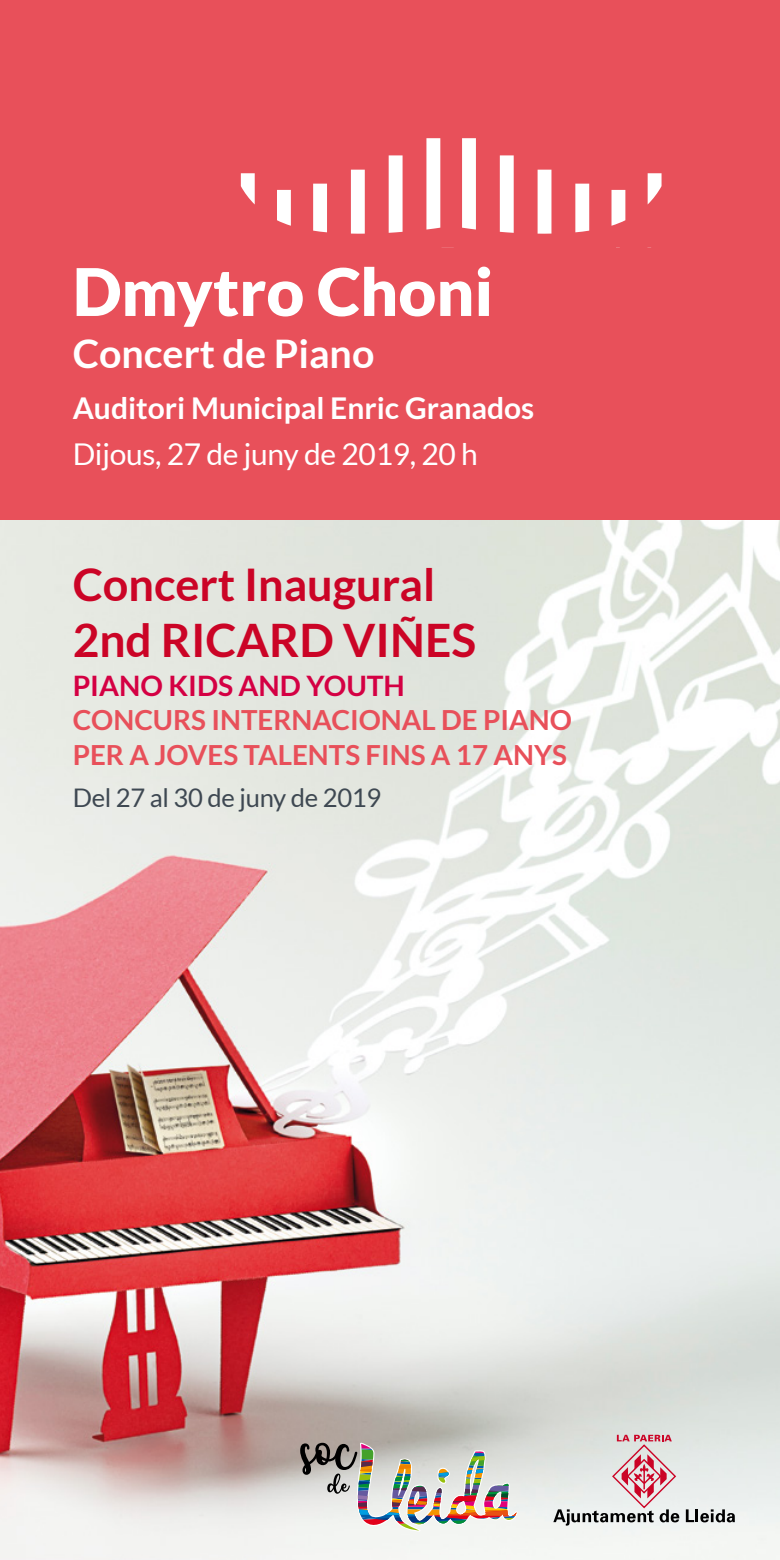
<style>
.page{position:relative;width:780px;height:1560px;background:#fff}
.page>*{position:absolute;margin:0;border:0;box-sizing:border-box;transform-origin:0 0}
.t1{font:900 65.5px "Lato";color:#fff}
.t2{font:700 46px "Lato";color:#cb0426}
.t3{font:700 45px "Lato";color:#cb0426}
.t4{font:700 39.5px "Lato";color:#fff}
.t5{font:700 30px "Lato";color:#fff}
.t6{font:30px "Lato";letter-spacing:-.01em;color:#fff}
.t7{font:700 28.25px "Lato";color:#d40043}
.t8{font:700 27.75px "Lato";color:#e8505a}
.t9{font:25.5px "Lato";letter-spacing:-.01em;color:#3e4852}
</style>
<div class="page">
<div style="left:0;top:0;width:780px;height:527px;background:#e8505a"></div>
<img style="left:0;top:520px;width:780px;height:1039px">
<svg style="left:241px;top:173px;width:14px;height:31px"></svg>
<svg style="left:277px;top:190px;width:14px;height:36px"></svg>
<svg style="left:313px;top:184px;width:14px;height:48px"></svg>
<svg style="left:351px;top:170px;width:14px;height:64px"></svg>
<svg style="left:388px;top:155px;width:14px;height:78px"></svg>
<svg style="left:426px;top:138px;width:14px;height:91px"></svg>
<svg style="left:647px;top:173px;width:14px;height:31px"></svg>
<svg style="left:611px;top:190px;width:14px;height:36px"></svg>
<svg style="left:575px;top:184px;width:14px;height:48px"></svg>
<svg style="left:537px;top:170px;width:14px;height:64px"></svg>
<svg style="left:500px;top:155px;width:13px;height:78px"></svg>
<svg style="left:462px;top:138px;width:14px;height:91px"></svg>
<img style="left:300px;top:1442px;width:217px;height:89px">
<svg style="left:553px;top:1434px;width:126px;height:91px;background:#d5c7c8"></svg>
<svg style="left:685px;top:1508px;width:49px;height:13px"></svg>
<p class="t1" style="left:73px;top:253px;width:422px">Dmytro Choni</p>
<p class="t4" style="left:73px;top:330px;width:303px">Concert de Piano</p>
<p class="t5" style="left:73px;top:391px;width:463px">Auditori Municipal Enric Granados</p>
<p class="t6" style="left:73px;top:437px;width:406px">Dijous, 27 de juny de 2019, 20 h</p>
<p class="t3" style="left:73px;top:559px;width:364px">Concert Inaugural</p>
<p class="t2" style="left:73px;top:613px;width:405px">2nd RICARD VIÑES</p>
<p class="t7" style="left:73px;top:669px;width:334px">PIANO KIDS AND YOUTH</p>
<p class="t8" style="left:73px;top:704px;width:500px">CONCURS INTERNACIONAL DE PIANO</p>
<p class="t8" style="left:73px;top:738px;width:496px">PER A JOVES TALENTS FINS A 17 ANYS</p>
<p class="t9" style="left:73px;top:784px;width:310px">Del 27 al 30 de juny de 2019</p>
</div>
